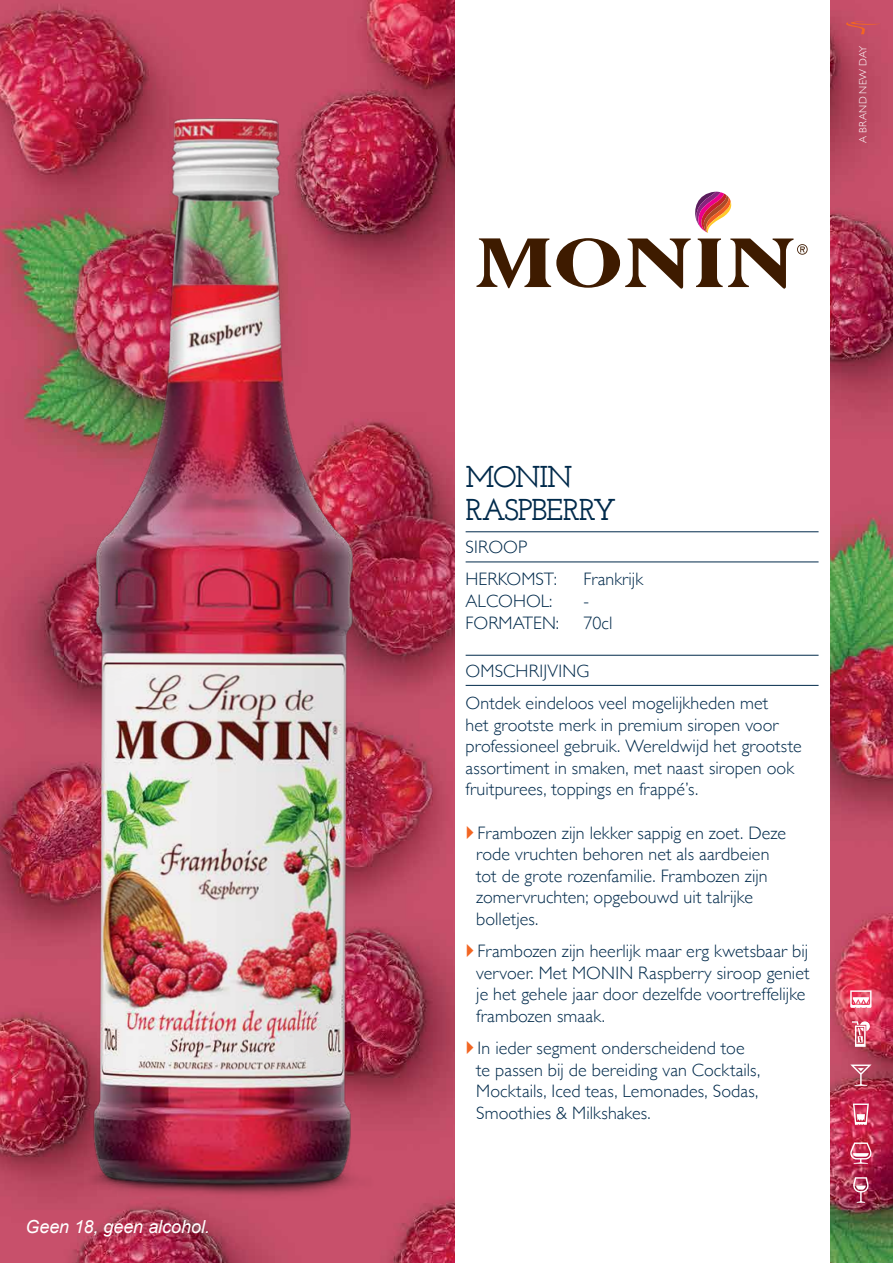
<style>
.page{position:relative;width:893px;height:1263px;background:#fff}
.page>*{position:absolute;margin:0;border:0;box-sizing:border-box;transform-origin:0 0}
.t1{font:600 30px/33px "Josefin Slab";letter-spacing:-.04em;color:#002a4b}
.t2{font:300 18px/21.6px "Gill Sans";letter-spacing:.005em;color:#002a4b}
.t3{font:italic 18px "Arial";letter-spacing:-.005em;color:#fff}
.t4{font:300 10.5px "Gill Sans";letter-spacing:.035em;color:#fff}
</style>
<div class="page">
<img style="left:0;top:0;width:893px;height:1263px">
<img style="left:47px;top:72px;width:363px;height:1191px">
<div style="left:455px;top:0;width:374px;height:1263px;background:#fff"></div>
<svg style="left:476px;top:192px;width:332px;height:97px"></svg>
<svg style="left:845px;top:21px;width:35px;height:13px"></svg>
<svg style="left:850px;top:990px;width:21px;height:18px"></svg>
<svg style="left:852px;top:1021px;width:18px;height:26px"></svg>
<svg style="left:850px;top:1064px;width:21px;height:22px"></svg>
<svg style="left:853px;top:1103px;width:16px;height:22px"></svg>
<svg style="left:850px;top:1142px;width:21px;height:22px"></svg>
<svg style="left:853px;top:1177px;width:15px;height:26px"></svg>
<hr style="left:466px;top:531px;width:353px;height:1px;background:#002a4b">
<hr style="left:466px;top:562px;width:353px;height:1px;background:#002a4b">
<hr style="left:466px;top:655px;width:353px;height:1px;background:#002a4b">
<hr style="left:466px;top:685px;width:353px;height:1px;background:#002a4b">
<p class="t3" style="left:26px;top:1215px;width:186px">Geen 18, geen alcohol.</p>
<p class="t4" style="left:855px;top:143px;width:99px;rotate:-90deg">A BRAND NEW DAY</p>
<h1 class="t1" style="left:466px;top:460px;width:152px">MONIN<br>RASPBERRY</h1>
<p class="t2" style="left:466px;top:530px;width:93px;line-height:32.2px">SIROOP<br>HERKOMST:</p>
<p class="t2" style="left:584px;top:568px;width:61px">Frankrijk</p>
<p class="t2" style="left:466px;top:589px;width:88px">ALCOHOL:</p>
<p class="t2" style="left:584px;top:589px;width:7px">-</p>
<p class="t2" style="left:466px;top:611px;width:95px">FORMATEN:</p>
<p class="t2" style="left:584px;top:611px;width:30px">70cl</p>
<p class="t2" style="left:466px;top:654px;width:304px;line-height:32.2px">OMSCHRIJVING<br>Ontdek eindeloos veel mogelijkheden met</p>
<p class="t2" style="left:466px;top:713px;width:338px">het grootste merk in premium siropen voor professioneel gebruik. Wereldwijd het grootste assortiment in smaken, met naast siropen ook fruitpurees, toppings en frappé’s.</p>
<p class="t2" style="left:476px;top:821px;width:311px">Frambozen zijn lekker sappig en zoet. Deze rode vruchten behoren net als aardbeien tot de grote rozenfamilie. Frambozen zijn zomervruchten; opgebouwd uit talrijke bolletjes.</p>
<p class="t2" style="left:476px;top:940px;width:335px">Frambozen zijn heerlijk maar erg kwetsbaar bij vervoer. Met MONIN Raspberry siroop geniet je het gehele jaar door dezelfde voortreffelijke frambozen smaak.</p>
<p class="t2" style="left:476px;top:1037px;width:285px">In ieder segment onderscheidend toe te passen bij de bereiding van Cocktails, Mocktails, Iced teas, Lemonades, Sodas, Smoothies &amp; Milkshakes.</p>
</div>
